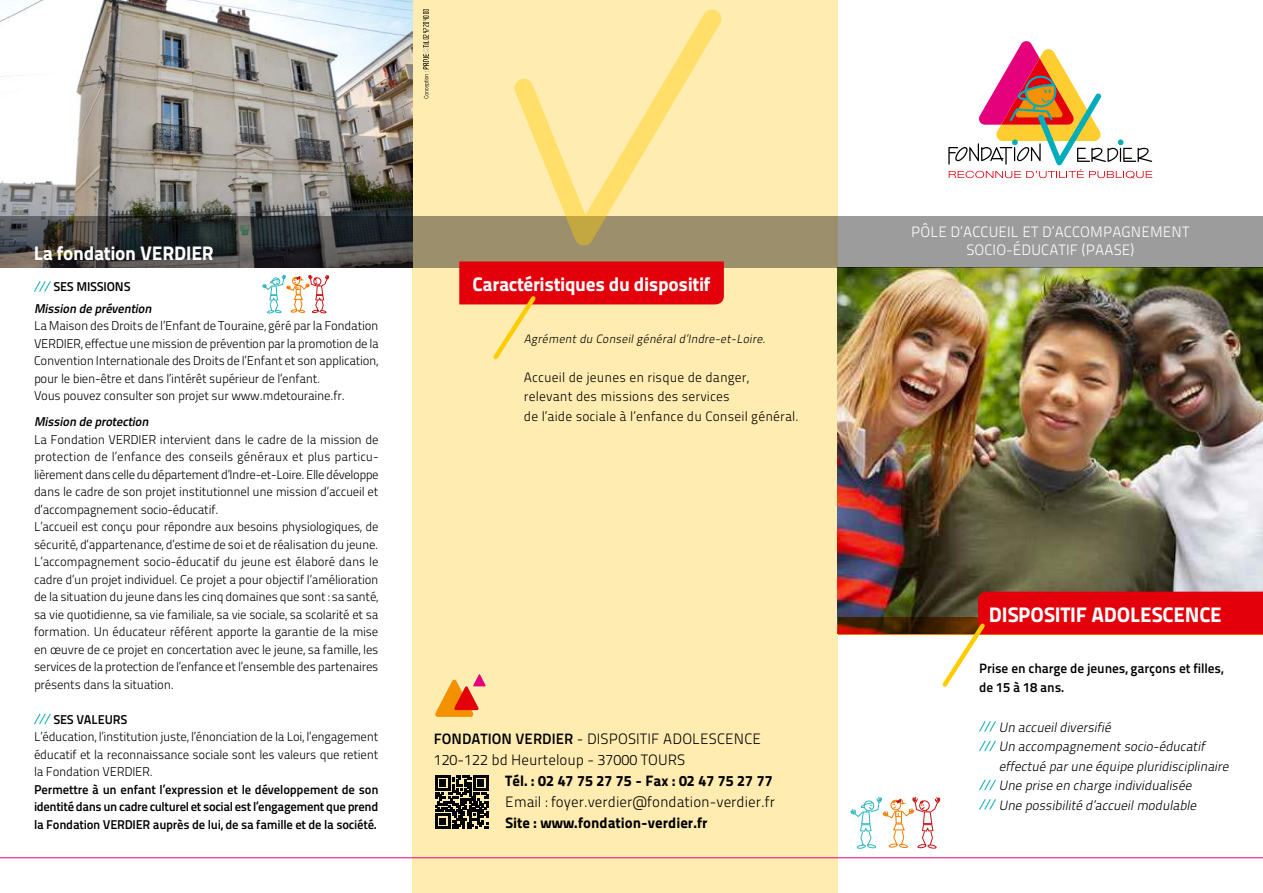
<style>
.page{position:relative;width:1263px;height:893px;background:#fff}
.page>*{position:absolute;margin:0;border:0;box-sizing:border-box;transform-origin:0 0}
.t1{font:21px "Titillium Maps 26 L 999 wt";letter-spacing:-.01em;color:#fff}
.t2{font:19.5px "Titillium Maps 26 L 999 wt";letter-spacing:-.02em;color:#fff}
.t3{font:15px/21px "Titillium Maps 26 L 250 wt";color:#000}
.t4{font:15px "Titillium Maps 26 L 999 wt";color:#000}
.t5{font:15px/18px "Titillium Maps 26 L 250 wt";letter-spacing:.01em;color:#fff;text-align:center}
.t6{font:italic 13.5px/19.5px "Titillium Maps 26 L 250 wt";color:#000}
.t7{font:13.5px/19.5px "Titillium Maps 26 L 250 wt";letter-spacing:.01em;color:#000}
.t8{font:13.5px/19.5px "Titillium Maps 26 L 750 wt";letter-spacing:-.01em;color:#000}
.t9{font:12.75px/17.5px "Titillium Maps 26 L 250 wt";letter-spacing:-.02em;color:#000}
.t10{font:12.75px/17.5px "Titillium Maps 26 L 750 wt";letter-spacing:-.02em;color:#000;text-align:justify}
.t11{font:italic 12.75px "Titillium Maps 26 L 750 wt";color:#000}
.t12{font:italic 12px "Titillium Maps 26 L 250 wt";color:#000}
.s1{font-family:"Titillium Maps 26 L 750 wt"}
</style>
<div class="page">
<div style="left:412px;top:0;width:426px;height:893px;background:#ffecb0"></div>
<img style="left:0;top:0;width:412px;height:217px">
<svg style="left:948px;top:41px;width:204px;height:138px"></svg>
<hr style="left:0;top:857px;width:1263px;height:1px;background:#e5007c">
<svg style="left:435px;top:674px;width:51px;height:43px"></svg>
<svg style="left:435px;top:776px;width:53px;height:52px"></svg>
<img style="left:838px;top:268px;width:425px;height:349px">
<svg style="left:0;top:217px;width:1263px;height:51px;background:#74726a"></svg>
<svg style="left:838px;top:617px;width:100px;height:17px;background:#4c1a00"></svg>
<svg style="left:979px;top:721px;width:17px;height:11px"></svg>
<svg style="left:979px;top:740px;width:17px;height:12px"></svg>
<svg style="left:979px;top:779px;width:17px;height:12px"></svg>
<svg style="left:979px;top:799px;width:17px;height:11px"></svg>
<svg style="left:34px;top:281px;width:17px;height:11px"></svg>
<svg style="left:34px;top:713px;width:17px;height:12px"></svg>
<svg style="left:938px;top:592px;width:325px;height:95px"></svg>
<svg style="left:850px;top:796px;width:90px;height:53px"></svg>
<svg style="left:262px;top:274px;width:67px;height:40px"></svg>
<svg style="left:501px;top:9px;width:234px;height:238px"></svg>
<svg style="left:459px;top:261px;width:265px;height:99px"></svg>
<svg style="left:422px;top:9px;width:7px;height:90px"></svg>
<h2 class="t2" style="left:34px;top:238px;width:182px">La fondation VERDIER</h2>
<p class="t10" style="left:53px;top:277px;width:79px">SES MISSIONS</p>
<p class="t11" style="left:34px;top:299px;width:122px">Mission deprévention</p>
<p class="t9" style="left:34px;top:316px;width:346px">La Maison des Droits de l’Enfant de Touraine, géré par la Fondation VERDIER, effectue une mission de prévention par la promotion de la Convention Internationale des Droits de l’Enfant et son application, pour le bien-être et dans l’intérêt supérieur de l’enfant.<br>Vous pouvez consulter son projet sur www.mdetouraine.fr.</p>
<p class="t11" style="left:34px;top:412px;width:119px">Mission deprotection</p>
<p class="t9" style="left:34px;top:430px;width:346px">La Fondation VERDIER intervient dans le cadre de la mission de protection de l’enfance des conseils généraux et plus particu&shy;lièrement dans celle du département d’Indre-et-Loire. Elle développe dans le cadre de son projet institutionnel une mission d’accueil et d’accompagnement socio-éducatif.<br>L’accueil est conçu pour répondre aux besoins physiologiques, de sécurité, d’appartenance, d’estime de soi et de réalisation du jeune.<br>L’accompagnement socio-éducatif du jeune est élaboré dans le cadre d’un projet individuel. Ce projet a pour objectif l’amélioration de la situation du jeune dans les cinq domaines que sont : sa santé, sa vie quotidienne, sa vie familiale, sa vie sociale, sa scolarité et sa formation. Un éducateur référent apporte la garantie de la mise en œuvre de ce projet en concertation avec le jeune, sa famille, les services de la protection de l’enfance et l’ensemble des partenaires présents dans la situation.</p>
<p class="t10" style="left:53px;top:710px;width:75px">SES VALEURS</p>
<p class="t9" style="left:34px;top:727px;width:346px;text-align:justify">L’éducation, l’institution juste, l’énonciation de la Loi, l’engagement éducatif et la reconnaissance sociale sont les valeurs que retient la Fondation VERDIER.</p>
<p class="t10" style="left:34px;top:780px;width:346px">Permettre à un enfant l’expression et le développement de son identité dans un cadre culturel et social est l’engagement que prend la Fondation VERDIER auprès de lui, de sa famille et de la société.</p>
<h2 class="t2" style="left:473px;top:269px;width:239px">Caractéristiques du dispositif</h2>
<p class="t12" style="left:524px;top:330px;width:246px">Agrémentdu Conseilgénérald’Indre-et-Loire.</p>
<p class="t7" style="left:524px;top:367px;width:276px">Accueil de jeunes en risque de danger, relevant des missions des services<br>de l’aide sociale à l’enfance du Conseil général.</p>
<p class="t3" style="left:434px;top:728px;width:329px"><span class="s1">FONDATION VERDIER</span> - DISPOSITIF ADOLESCENCE<br>120-122 bd Heurteloup - 37000 TOURS</p>
<p class="t4" style="left:505px;top:769px;width:269px">Tél. : 02 47 75 27 75 - Fax : 02 47 75 27 77</p>
<p class="t3" style="left:505px;top:791px;width:271px">Email : foyer.verdier@fondation-verdier.fr</p>
<p class="t4" style="left:505px;top:811px;width:204px">Site : www.fondation-verdier.fr</p>
<p class="t5" style="left:911px;top:222px;width:280px">PÔLE D’ACCUEIL ET D’ACCOMPAGNEMENT<br>SOCIO-ÉDUCATIF (PAASE)</p>
<h1 class="t1" style="left:989px;top:598px;width:235px">DISPOSITIF ADOLESCENCE</h1>
<p class="t8" style="left:979px;top:657px;width:246px">Prise en charge de jeunes, garçons et filles, de 15 à 18 ans.</p>
<p class="t6" style="left:999px;top:717px;width:235px">Un accueildiversifié<br>Un accompagnementsocio-éducatif effectué parune équipe pluridisciplinaire Une prise en charge individualisée<br>Une possibilité d’accueilmodulable</p>
</div>
